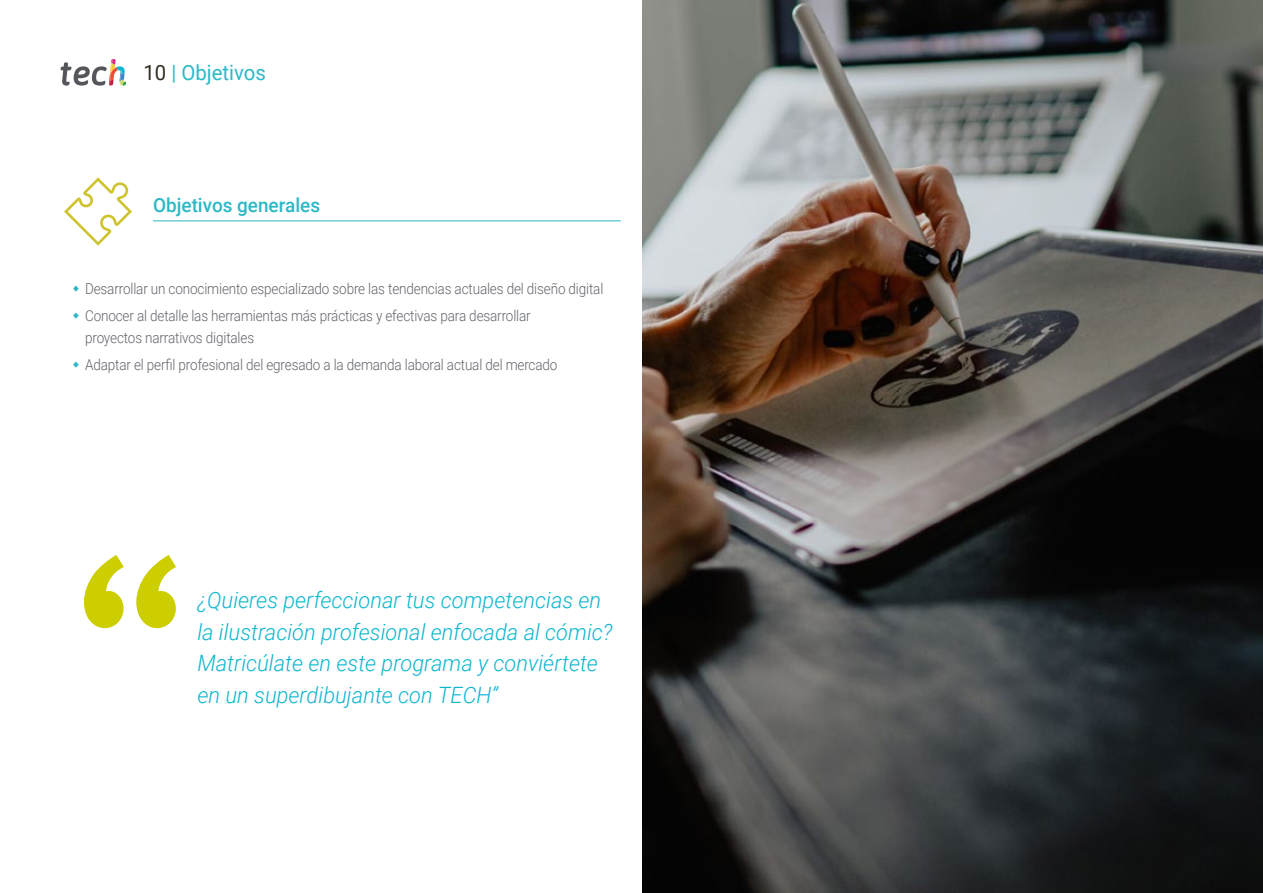
<style>
.page{position:relative;width:1263px;height:893px;background:#fff}
.page>*{position:absolute;margin:0;border:0;box-sizing:border-box;transform-origin:0 0}
.t1{font:italic 300 22.5px/31.5px "Roboto";color:#0fb6cf}
.t2{font:21px "Roboto";color:#2db8c5}
.t3{font:500 19.5px "Roboto";color:#2db8c5}
.t4{font:300 15px/26.7px "Roboto";letter-spacing:-.01em;color:#61646a;scale:.9 1}
.s1{color:#312e20}
</style>
<div class="page">
<img style="left:642px;top:0;width:621px;height:893px">
<hr style="left:153px;top:220px;width:468px;height:1px;background:#2db8c5">
<svg style="left:64px;top:177px;width:68px;height:69px"></svg>
<svg style="left:61px;top:59px;width:65px;height:27px"></svg>
<svg style="left:84px;top:555px;width:92px;height:73px"></svg>
<h2 class="t2" style="left:144px;top:57px;width:124px"><span class="s1">10</span> | Objetivos</h2>
<h3 class="t3" style="left:153px;top:192px;width:169px">Objetivos generales</h3>
<p class="t4" style="left:85px;top:275px;width:577px">Desarrollar un conocimiento especializado sobre las tendencias actuales del diseño digital<br>Conocer al detalle las herramientas más prácticas y efectivas para desarrollar</p>
<p class="t4" style="left:85px;top:324px;width:526px">proyectos narrativos digitales<br>Adaptar el perfil profesional del egresado a la demanda laboral actual del mercado</p>
<h1 class="t1" style="left:197px;top:584px;width:417px">¿Quieres perfeccionar tus competencias en la ilustración profesional enfocada al cómic?<br>Matricúlate en este programa y conviértete en un superdibujante con TECH”</h1>
</div>
